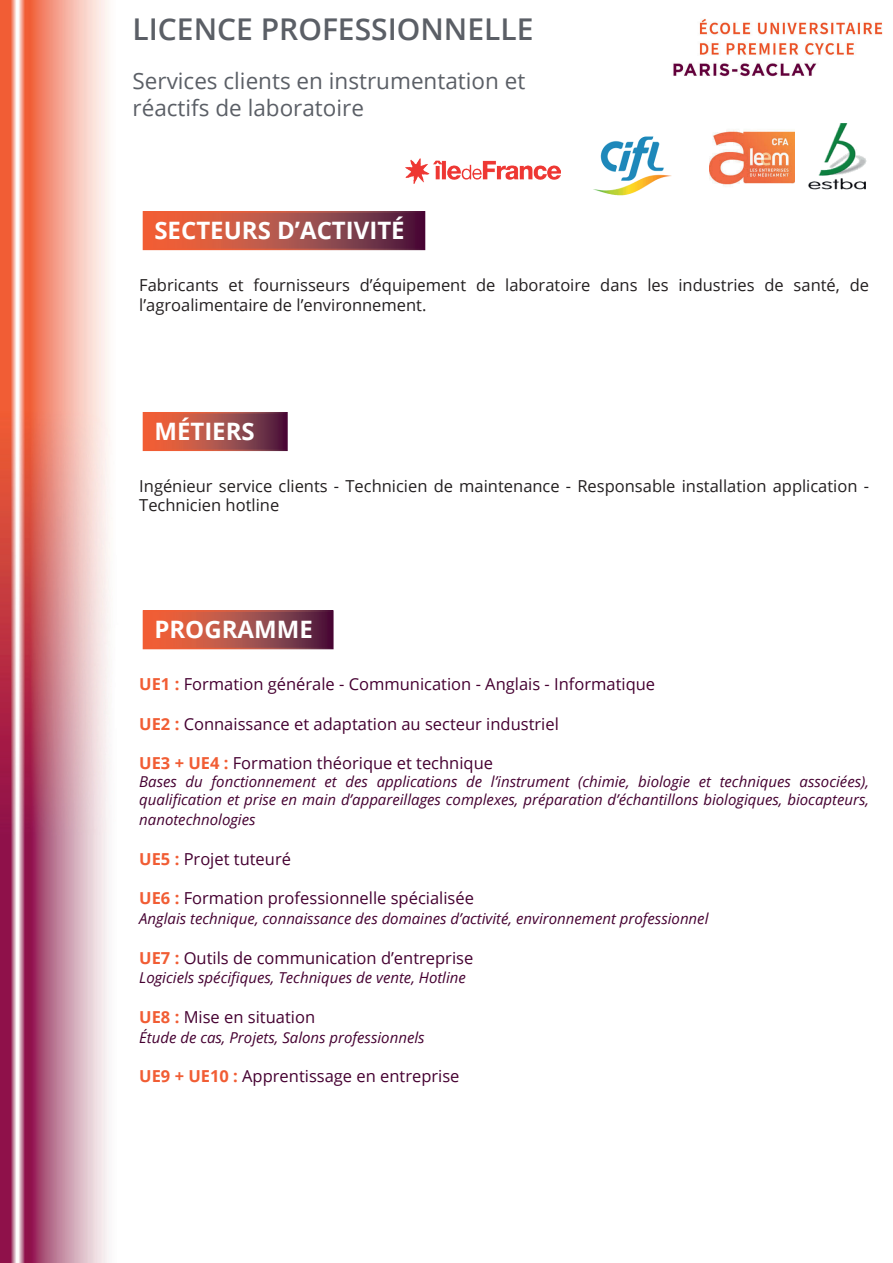
<style>
.page{position:relative;width:893px;height:1263px;background:#fff}
.page>*{position:absolute;margin:0;border:0;box-sizing:border-box;transform-origin:0 0}
.t1{font:600 30px "Open Sans";color:#5b5f66}
.t2{font:700 24px "Open Sans";color:#fff}
.t3{font:22.5px/27px "Open Sans";color:#5b5f66}
.t4{font:16.5px "Open Sans";color:#450031}
.t5{font:16.5px/19.8px "Open Sans";color:#231f20}
.t6{font:italic 15px/18px "Open Sans";color:#450031}
.s1{font-weight:700;color:#f15d34}
</style>
<div class="page">
<img style="left:0;top:0;width:110px;height:1263px">
<svg style="left:146px;top:214px;width:276px;height:33px;background:#a94c45"></svg>
<svg style="left:146px;top:613px;width:185px;height:33px;background:#a94b45"></svg>
<img style="left:673px;top:19px;width:210px;height:58px">
<svg style="left:146px;top:415px;width:139px;height:33px;background:#a94c45"></svg>
<img style="left:794px;top:123px;width:73px;height:67px">
<img style="left:709px;top:130px;width:85px;height:56px">
<img style="left:405px;top:158px;width:155px;height:25px">
<img style="left:593px;top:136px;width:79px;height:60px">
<h1 class="t1" style="left:133px;top:8px;width:402px">LICENCE PROFESSIONNELLE</h1>
<h3 class="t3" style="left:133px;top:66px;width:394px">Services clients en instrumentation et réactifs de laboratoire</h3>
<h2 class="t2" style="left:154px;top:214px;width:252px">SECTEURS D’ACTIVITÉ</h2>
<p class="t5" style="left:139px;top:274px;width:731px">Fabricants et fournisseurs d’équipement de laboratoire dans les industries de santé, de l’agroalimentaire de l’environnement.</p>
<h2 class="t2" style="left:154px;top:414px;width:102px">MÉTIERS</h2>
<p class="t5" style="left:139px;top:475px;width:731px">Ingénieur service clients - Technicien de maintenance - Responsable installation application -<br>Technicien hotline</p>
<h2 class="t2" style="left:154px;top:613px;width:160px">PROGRAMME</h2>
<p class="t4" style="left:139px;top:673px;width:517px"><span class="s1">UE1 :</span> Formation générale - Communication - Anglais - Informatique</p>
<p class="t4" style="left:139px;top:712px;width:421px"><span class="s1">UE2 :</span> Connaissance et adaptation au secteur industriel</p>
<p class="t4" style="left:139px;top:752px;width:355px"><span class="s1">UE3 + UE4 :</span> Formation théorique et technique</p>
<p class="t6" style="left:139px;top:772px;width:731px">Bases du fonctionnement et des applications de l’instrument (chimie, biologie et techniques associées), qualification et prise en main d’appareillages complexes, préparation d’échantillons biologiques, biocapteurs,</p>
<p class="t6" style="left:139px;top:810px;width:118px">nanotechnologies</p>
<p class="t4" style="left:139px;top:847px;width:153px"><span class="s1">UE5 :</span> Projet tuteuré</p>
<p class="t4" style="left:139px;top:887px;width:336px"><span class="s1">UE6 :</span> Formation professionnelle spécialisée</p>
<p class="t6" style="left:139px;top:909px;width:571px">Anglais technique, connaissance des domaines d’activité, environnement professionnel</p>
<p class="t4" style="left:139px;top:946px;width:336px"><span class="s1">UE7 :</span> Outils de communication d’entreprise</p>
<p class="t6" style="left:139px;top:968px;width:328px">Logiciels spécifiques, Techniques de vente, Hotline</p>
<p class="t4" style="left:139px;top:1006px;width:177px"><span class="s1">UE8 :</span> Mise en situation</p>
<p class="t6" style="left:139px;top:1028px;width:287px">Étude de cas, Projets, Salons professionnels</p>
<p class="t4" style="left:139px;top:1065px;width:322px"><span class="s1">UE9 + UE10 :</span> Apprentissage en entreprise</p>
</div>
